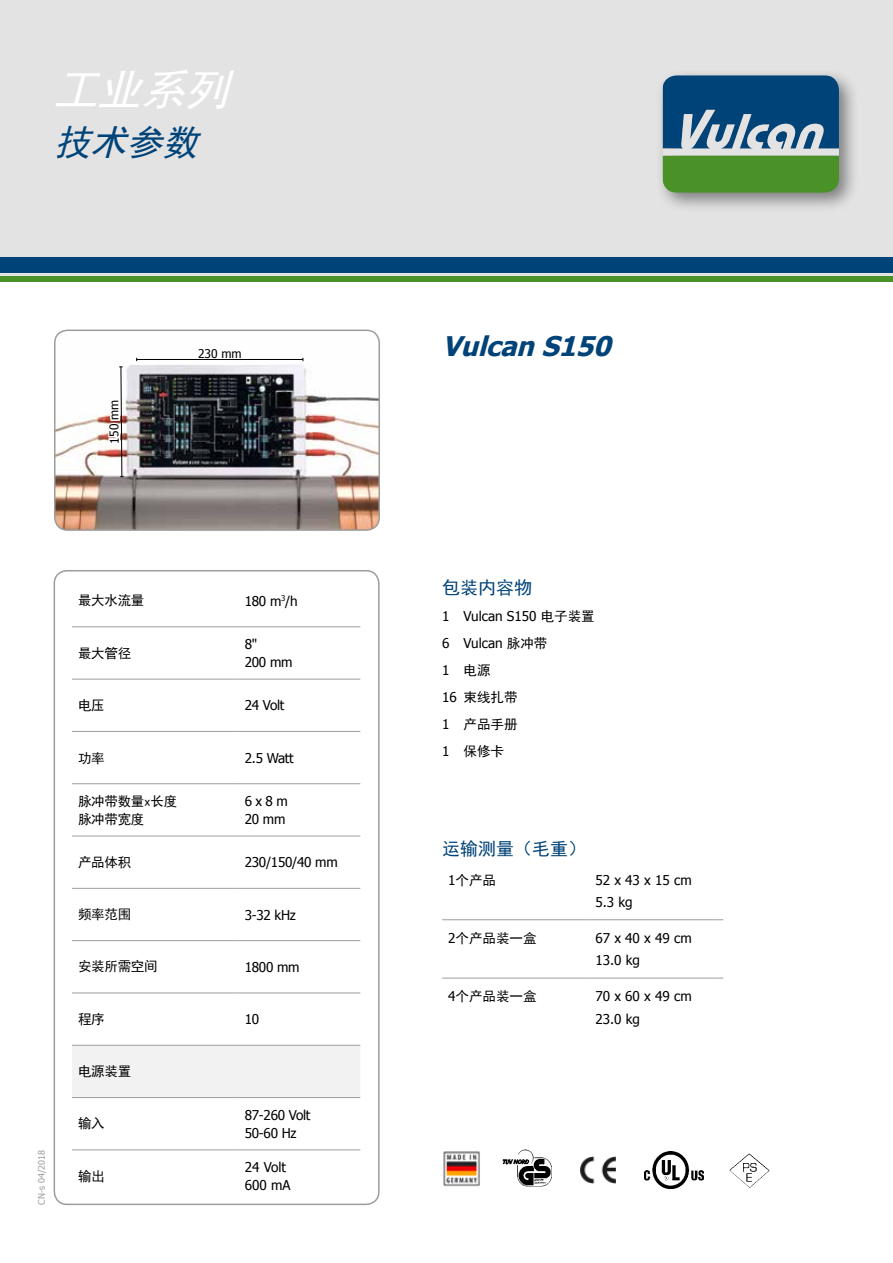
<style>
.page{position:relative;width:893px;height:1263px;background:#fff}
.page>*{position:absolute;margin:0;border:0;box-sizing:border-box;transform-origin:0 0}
.t1{font:italic 43.5px "Sim Hei";color:#fff}
.t2{font:italic 36px "Sim Hei";color:#004379}
.t3{font:italic 700 27px "Tahoma";color:#004379}
.t4{font:18px "Sim Hei";color:#004379}
.t5{font:13.5px/18px "Tahoma";letter-spacing:-.02em;color:#000}
.t6{font:13.5px/22.5px "Tahoma";color:#000}
.t7{font:13.5px/18px "Sim Hei";letter-spacing:-.02em;color:#000}
.t8{font:13.5px/27px "Sim Hei";color:#000}
.t9{font:12px "Tahoma";letter-spacing:-.005em;color:#000}
.t10{font:9px "Tahoma";color:#9d9d9c}
.s1{font-family:"Sim Hei"}
.s2{font-family:"Tahoma"}
</style>
<div class="page">
<div style="left:0;top:0;width:893px;height:261px;background:#e3e3e3"></div>
<div style="left:0;top:257px;width:893px;height:18px;background:#004379"></div>
<hr style="left:0;top:274px;width:893px;height:3px;background:#e3e3e3">
<div style="left:0;top:277px;width:893px;height:5px;background:#4a9228"></div>
<div style="left:54px;top:570px;width:326px;height:635px;border:2px solid #9d9d9c;border-radius:13px"></div>
<div style="left:655px;top:68px;width:205px;height:145px;background:#000;opacity:.45"></div>
<svg style="left:663px;top:75px;width:176px;height:118px"></svg>
<img style="left:443px;top:1151px;width:37px;height:36px">
<img style="left:502px;top:1149px;width:50px;height:38px">
<img style="left:580px;top:1156px;width:36px;height:28px">
<svg style="left:742px;top:1153px;width:7px;height:6px"></svg>
<img style="left:644px;top:1152px;width:59px;height:36px">
<img style="left:55px;top:330px;width:324px;height:200px">
<div style="left:54px;top:330px;width:326px;height:201px;border:2px solid #9d9d9c;border-radius:13px"></div>
<hr style="left:442px;top:919px;width:147px;height:1px;background:#9d9d9c">
<hr style="left:589px;top:919px;width:130px;height:1px;background:#9d9d9c">
<hr style="left:442px;top:978px;width:147px;height:1px;background:#9d9d9c">
<hr style="left:589px;top:978px;width:130px;height:1px;background:#9d9d9c">
<div style="left:72px;top:1046px;width:288px;height:51px;background:#f2f2f2"></div>
<hr style="left:72px;top:626px;width:167px;height:1px;background:#9d9d9c">
<hr style="left:239px;top:626px;width:121px;height:1px;background:#9d9d9c">
<hr style="left:72px;top:679px;width:167px;height:1px;background:#9d9d9c">
<hr style="left:239px;top:679px;width:121px;height:1px;background:#9d9d9c">
<hr style="left:72px;top:731px;width:167px;height:1px;background:#9d9d9c">
<hr style="left:239px;top:731px;width:121px;height:1px;background:#9d9d9c">
<hr style="left:72px;top:783px;width:167px;height:1px;background:#9d9d9c">
<hr style="left:239px;top:783px;width:121px;height:1px;background:#9d9d9c">
<hr style="left:72px;top:836px;width:167px;height:1px;background:#9d9d9c">
<hr style="left:239px;top:836px;width:121px;height:1px;background:#9d9d9c">
<hr style="left:72px;top:888px;width:167px;height:1px;background:#9d9d9c">
<hr style="left:239px;top:888px;width:121px;height:1px;background:#9d9d9c">
<hr style="left:72px;top:940px;width:167px;height:1px;background:#9d9d9c">
<hr style="left:239px;top:940px;width:121px;height:1px;background:#9d9d9c">
<hr style="left:72px;top:992px;width:167px;height:1px;background:#9d9d9c">
<hr style="left:239px;top:992px;width:121px;height:1px;background:#9d9d9c">
<hr style="left:72px;top:1045px;width:167px;height:1px;background:#9d9d9c">
<hr style="left:239px;top:1045px;width:121px;height:1px;background:#9d9d9c">
<hr style="left:72px;top:1097px;width:167px;height:1px;background:#9d9d9c">
<hr style="left:239px;top:1097px;width:121px;height:1px;background:#9d9d9c">
<hr style="left:72px;top:1149px;width:167px;height:1px;background:#9d9d9c">
<hr style="left:239px;top:1149px;width:121px;height:1px;background:#9d9d9c">
<svg style="left:106px;top:366px;width:18px;height:111px"></svg>
<hr style="left:137px;top:359px;width:166px;height:1px;background:#000">
<h1 class="t1" style="left:54px;top:68px;width:187px">工业系列</h1>
<h2 class="t2" style="left:54px;top:124px;width:155px">技术参数</h2>
<p class="t9" style="left:106px;top:444px;width:45px;rotate:-90deg">150 mm</p>
<p class="t9" style="left:198px;top:345px;width:45px">230 mm</p>
<p class="t10" style="left:35px;top:1204px;width:56px;rotate:-90deg">CN-s 04/2018</p>
<p class="t7" style="left:78px;top:591px;width:68px">最大水流量</p>
<p class="t5" style="left:245px;top:591px;width:54px">180 m<sup>3</sup>/h</p>
<p class="t7" style="left:78px;top:644px;width:55px">最大管径</p>
<p class="t5" style="left:245px;top:635px;width:49px">8"<br>200 mm</p>
<p class="t7" style="left:78px;top:696px;width:28px">电压</p>
<p class="t5" style="left:245px;top:696px;width:41px">24 Volt</p>
<p class="t7" style="left:78px;top:749px;width:28px">功率</p>
<p class="t5" style="left:245px;top:748px;width:50px">2.5 Watt</p>
<p class="t7" style="left:78px;top:792px;width:101px">脉冲带数量x长度脉冲带宽度</p>
<p class="t5" style="left:245px;top:791px;width:44px">6 x 8 m<br>20 mm</p>
<p class="t7" style="left:78px;top:853px;width:55px">产品体积</p>
<p class="t5" style="left:245px;top:853px;width:94px">230/150/40 mm</p>
<p class="t7" style="left:78px;top:905px;width:55px">频率范围</p>
<p class="t5" style="left:245px;top:905px;width:53px">3-32 kHz</p>
<p class="t7" style="left:78px;top:958px;width:81px">安装所需空间</p>
<p class="t5" style="left:245px;top:957px;width:56px">1800 mm</p>
<p class="t7" style="left:78px;top:1010px;width:28px">程序</p>
<p class="t5" style="left:245px;top:1010px;width:16px">10</p>
<p class="t7" style="left:78px;top:1062px;width:55px">电源装置</p>
<p class="t7" style="left:78px;top:1114px;width:28px">输入</p>
<p class="t5" style="left:245px;top:1105px;width:67px">87-260 Volt<br>50-60 Hz</p>
<p class="t7" style="left:78px;top:1167px;width:28px">输出</p>
<p class="t6" style="left:245px;top:1157px;width:47px;line-height:18px">24 Volt<br>600 mA</p>
<h3 class="t3" style="left:442px;top:327px;width:179px">Vulcan S150</h3>
<h3 class="t4" style="left:442px;top:579px;width:91px">包装内容物</h3>
<p class="t6" style="left:442px;top:602px;width:154px;line-height:27px">1 Vulcan S150 <span class="s1">电子装置<br></span>6 Vulcan <span class="s1">脉冲带</span></p>
<p class="t8" style="left:442px;top:657px;width:77px"><span class="s2">1</span> 电源<br><span class="s2">16</span> 束线扎带<br><span class="s2">1</span> 产品手册<br><span class="s2">1</span> 保修卡</p>
<h3 class="t4" style="left:442px;top:840px;width:145px">运输测量（毛重）</h3>
<p class="t7" style="left:448px;top:871px;width:49px"><span class="s2">1</span>个产品</p>
<p class="t5" style="left:595px;top:868px;width:98px;line-height:22.5px">52 x 43 x 15 cm<br>5.3 kg</p>
<p class="t7" style="left:448px;top:929px;width:90px"><span class="s2">2</span>个产品装一盒</p>
<p class="t6" style="left:595px;top:926px;width:98px">67 x 40 x 49 cm<br>13.0 kg</p>
<p class="t7" style="left:448px;top:987px;width:90px"><span class="s2">4</span>个产品装一盒</p>
<p class="t6" style="left:595px;top:984px;width:98px">70 x 60 x 49 cm<br>23.0 kg</p>
</div>
